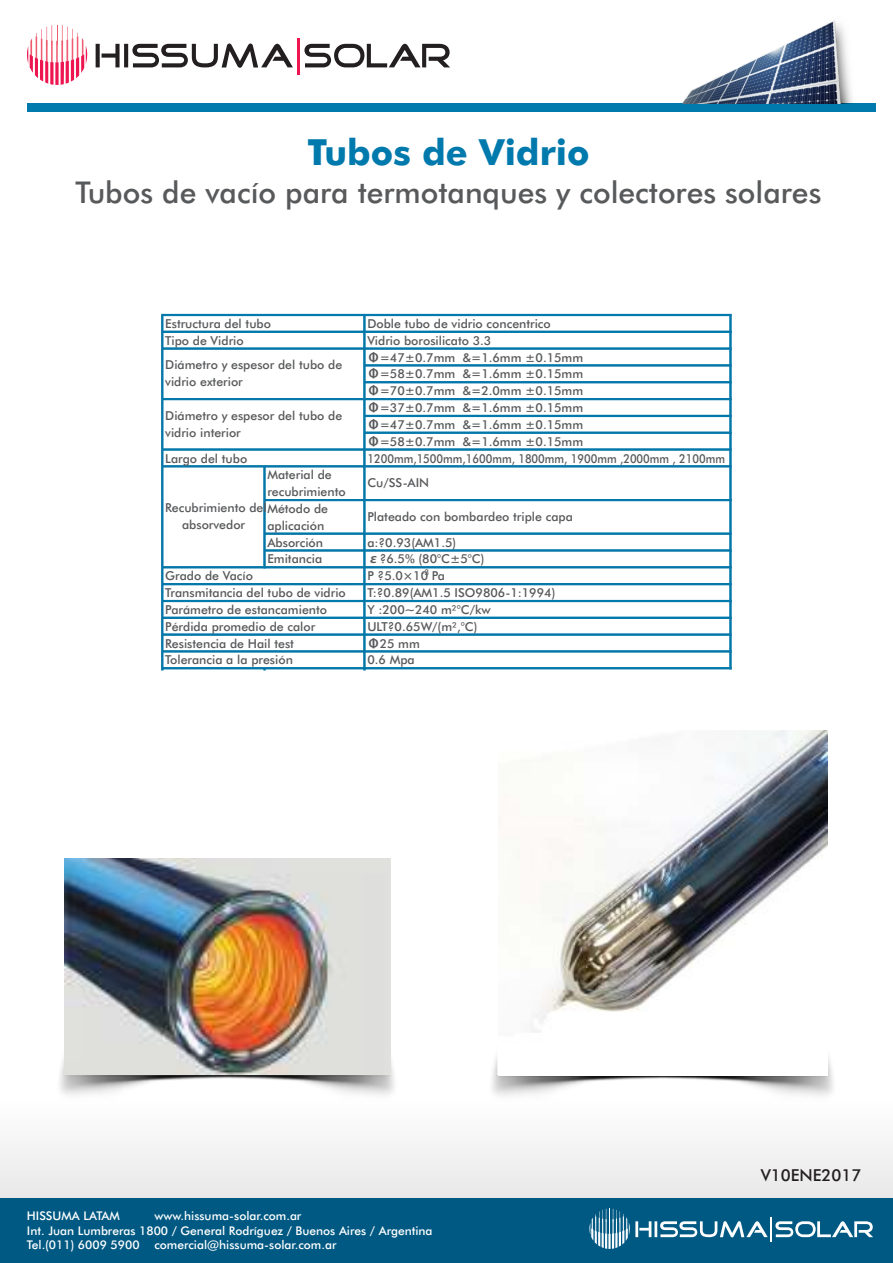
<style>
.page{position:relative;width:893px;height:1263px;background:#fff}
.page>*{position:absolute;margin:0;border:0;box-sizing:border-box;transform-origin:0 0}
.t1{font:700 36px "Futura BT";color:#0079ad}
.t2{font:500 30px "Futura BT";color:#58595b}
.t3{font:500 16.5px "Futura BT";color:#231f20}
.t4{font:500 12.3px/16.8px "Futura BT";color:#58595b}
.t5{font:500 12px/14.4px "Futura BT";color:#fff}
.t6{font:500 7.8px "Futura BT";color:#58595b}
.s1{font-family:"Koz Go Pr 6 N";font-weight:700}
</style>
<div class="page">
<div style="left:0;top:1026px;width:893px;height:173px;background:#f5f5f5"></div>
<hr style="left:297px;top:38px;width:2px;height:36px;background:#ed1651">
<svg style="left:27px;top:25px;width:60px;height:60px"></svg>
<svg style="left:96px;top:43px;width:354px;height:25px"></svg>
<div style="left:27px;top:103px;width:848px;height:8px;background:#0079ad"></div>
<div style="left:0;top:1199px;width:893px;height:64px;background:#005983"></div>
<svg style="left:589px;top:1208px;width:284px;height:41px"></svg>
<img style="left:682px;top:20px;width:170px;height:83px">
<img style="left:486px;top:1026px;width:353px;height:74px">
<img style="left:498px;top:730px;width:329px;height:345px">
<img style="left:54px;top:962px;width:346px;height:138px">
<img style="left:64px;top:858px;width:326px;height:217px">
<svg style="left:161px;top:313px;width:571px;height:358px"></svg>
<h1 class="t1" style="left:307px;top:138px;width:283px">Tubos de Vidrio</h1>
<h2 class="t2" style="left:75px;top:180px;width:747px">Tubos de vacío para termotanques y colectores solares</h2>
<p class="t4" style="left:165px;top:316px;width:107px">Estructura del tubo<br>Tipo de Vidrio</p>
<p class="t4" style="left:165px;top:358px;width:179px">Diámetro y espesor del tubo de vidrio exterior</p>
<p class="t4" style="left:165px;top:408px;width:179px">Diámetro y espesor del tubo de vidrio interior</p>
<p class="t4" style="left:165px;top:451px;width:84px">Largo del tubo</p>
<p class="t4" style="left:367px;top:316px;width:359px">Doble tubo de vidrio concentrico<br>Vidrio borosilicato 3.3<br><span class="s1">Φ</span>=47±0.7mm &amp;=1.6mm ±0.15mm<br><span class="s1">Φ</span>=58±0.7mm &amp;=1.6mm ±0.15mm<br><span class="s1">Φ</span>=70±0.7mm &amp;=2.0mm ±0.15mm<br><span class="s1">Φ</span>=37±0.7mm &amp;=1.6mm ±0.15mm<br><span class="s1">Φ</span>=47±0.7mm &amp;=1.6mm ±0.15mm<br><span class="s1">Φ</span>=58±0.7mm &amp;=1.6mm ±0.15mm<br>1200mm,1500mm,1600mm, 1800mm, 1900mm ,2000mm , 2100mm</p>
<p class="t4" style="left:267px;top:468px;width:80px">Material de recubrimiento</p>
<p class="t4" style="left:367px;top:476px;width:63px">Cu/SS-AIN</p>
<p class="t4" style="left:267px;top:500px;width:62px;line-height:18px;text-indent:-102px">Recubrimiento delMétodo de aplicación</p>
<p class="t4" style="left:367px;top:509px;width:207px">Plateado con bombardeo triple capa</p>
<p class="t4" style="left:267px;top:535px;width:57px">Absorción</p>
<p class="t4" style="left:367px;top:535px;width:90px">a:?0.93(AM1.5)</p>
<p class="t4" style="left:267px;top:552px;width:56px">Emitancia</p>
<p class="t4" style="left:367px;top:552px;width:119px"><span class="s1">ε</span>?6.5% (80°C±5°C)<br>P ?5.0×10 Pa</p>
<p class="t4" style="left:182px;top:517px;width:65px">absorvedor</p>
<p class="t6" style="left:421px;top:569px;width:9px">-3</p>
<p class="t4" style="left:367px;top:585px;width:190px">T:?0.89(AM1.5 ISO9806-1:1994)<br>Y :200~240 m²°C/kw<br>ULT?0.65W/(m²,°C)<br><span class="s1">Φ</span>25 mm<br>0.6 Mpa</p>
<p class="t4" style="left:165px;top:569px;width:182px">Grado de Vacío<br>Transmitancia del tubo de vidrio<br>Parámetro de estancamiento<br>Pérdida promedio de calor<br>Resistencia de Hail test<br>Tolerancia a la presión</p>
<p class="t5" style="left:27px;top:1210px;width:407px;text-indent:127px">www.hissuma-solar.com.ar<br>Int. Juan Lumbreras 1800 / General Rodríguez / Buenos Aires / Argentina<br>Tel.(011) 6009 5900 comercial@hissuma-solar.com.ar</p>
<p class="t5" style="left:27px;top:1210px;width:94px">HISSUMA LATAM</p>
<h3 class="t3" style="left:761px;top:1168px;width:102px">V10ENE2017</h3>
</div>
